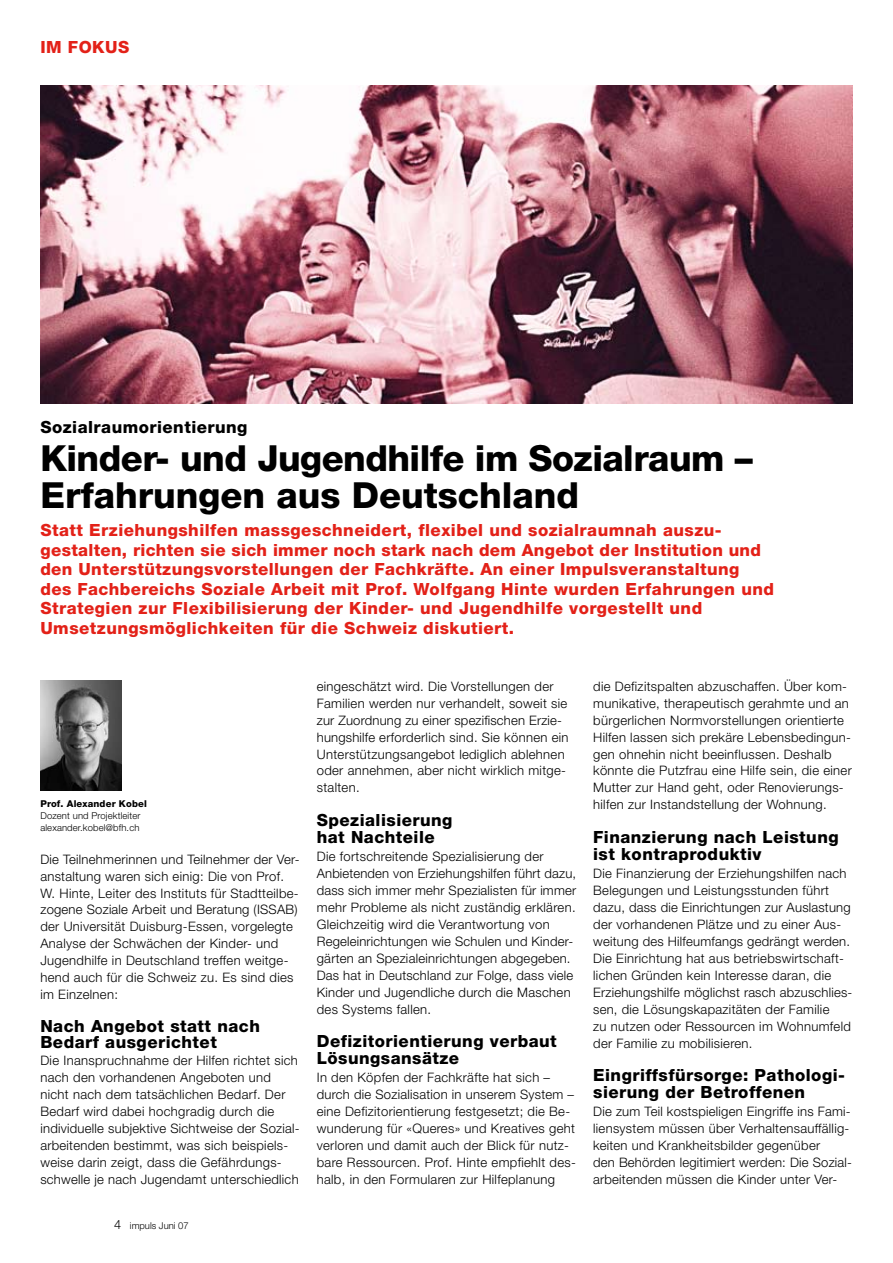
<style>
.page{position:relative;width:893px;height:1263px;background:#fff}
.page>*{position:absolute;margin:0;border:0;box-sizing:border-box;transform-origin:0 0}
.t1{font:800 36px/37.5px "Helvetica Neue";letter-spacing:-.015em;color:#000}
.t2{font:800 16.8px/19.5px "Helvetica Neue";letter-spacing:.03em;color:#e32118}
.t3{font:800 16.8px/17px "Helvetica Neue";letter-spacing:.03em;color:#000}
.t4{font:300 13.05px/17px "Helvetica Neue";letter-spacing:.025em;color:#000}
.t5{font:300 9.45px/12px "Helvetica Neue";letter-spacing:.015em;color:#000}
.t6{font:800 9.45px "Helvetica Neue";letter-spacing:.015em;color:#000}
</style>
<div class="page">
<img style="left:40px;top:85px;width:813px;height:319px">
<img style="left:40px;top:680px;width:81px;height:111px">
<p class="t2" style="left:40px;top:37px;width:90px">IM FOKUS</p>
<p class="t3" style="left:40px;top:419px;width:209px">Sozialraumorientierung</p>
<h1 class="t1" style="left:40px;top:439px;width:714px">Kinder- und Jugendhilfe im Sozialraum –<br>Erfahrungen aus Deutschland</h1>
<p class="t2" style="left:40px;top:521px;width:735px">Statt Erziehungshilfen massgeschneidert, flexibel und sozialraumnah auszu&shy;gestalten, richten sie sich immer noch stark nach dem Angebot der Institution und den Unterstützungsvorstellungen der Fachkräfte. An einer Impulsveranstaltung des Fachbereichs Soziale Arbeit mit Prof. Wolfgang Hinte wurden Erfahrungen und Strategien zur Flexibilisierung der Kinder- und Jugendhilfe vorgestellt und Umsetzungsmöglichkeiten für die Schweiz diskutiert.</p>
<p class="t6" style="left:40px;top:798px;width:108px">Prof. Alexander Kobel</p>
<p class="t5" style="left:40px;top:809px;width:102px">Dozent und Projektleiter alexander.kobel@bfh.ch</p>
<p class="t4" style="left:40px;top:850px;width:261px">Die Teilnehmerinnen und Teilnehmer der Ver&shy;anstaltung waren sich einig: Die von Prof.<br>W. Hinte, Leiter des Instituts für Stadtteilbe&shy;zogene Soziale Arbeit und Beratung (ISSAB) der Universität Duisburg-Essen, vorgelegte Analyse der Schwächen der Kinder- und Jugendhilfe in Deutschland treffen weitge&shy;hend auch für die Schweiz zu. Es sind dies im Einzelnen:</p>
<p class="t3" style="left:40px;top:1017px;width:221px">Nach Angebot statt nach<br>Bedarf ausgerichtet</p>
<p class="t4" style="left:40px;top:1052px;width:261px">Die Inanspruchnahme der Hilfen richtet sich nach den vorhandenen Angeboten und nicht nach dem tatsächlichen Bedarf. Der Bedarf wird dabei hochgradig durch die individuelle subjektive Sichtweise der Sozial&shy;arbeitenden bestimmt, was sich beispiels&shy;weise darin zeigt, dass die Gefährdungs&shy;schwelle je nach Jugendamt unterschiedlich</p>
<p class="t5" style="left:130px;top:1219px;width:60px">impuls Juni 07</p>
<p class="t4" style="left:317px;top:677px;width:253px">eingeschätzt wird. Die Vorstellungen der Familien werden nur verhandelt, soweit sie zur Zuordnung zu einer spezifischen Erzie&shy;hungshilfe erforderlich sind. Sie können ein Unterstützungsangebot lediglich ablehnen oder annehmen, aber nicht wirklich mitge&shy;stalten.</p>
<p class="t3" style="left:317px;top:811px;width:137px">Spezialisierung hat Nachteile</p>
<p class="t4" style="left:317px;top:848px;width:261px">Die fortschreitende Spezialisierung der Anbietenden von Erziehungshilfen führt dazu, dass sich immer mehr Spezialisten für immer mehr Probleme als nicht zuständig erklären.<br>Gleichzeitig wird die Verantwortung von Regeleinrichtungen wie Schulen und Kinder&shy;gärten an Spezialeinrichtungen abgegeben.<br>Das hat in Deutschland zur Folge, dass viele Kinder und Jugendliche durch die Maschen des Systems fallen.</p>
<p class="t3" style="left:317px;top:1032px;width:241px">Defizitorientierung verbaut<br>Lösungsansätze</p>
<p class="t4" style="left:317px;top:1068px;width:261px">In den Köpfen der Fachkräfte hat sich – durch die Sozialisation in unserem System – eine Defizitorientierung festgesetzt; die Be&shy;wunderung für «Queres» und Kreatives geht verloren und damit auch der Blick für nutz&shy;bare Ressourcen. Prof. Hinte empfiehlt des&shy;halb, in den Formularen zur Hilfeplanung</p>
<p class="t4" style="left:593px;top:677px;width:260px">die Defizitspalten abzuschaffen. Über kom&shy;munikative, therapeutisch gerahmte und an bürgerlichen Normvorstellungen orientierte Hilfen lassen sich prekäre Lebensbedingun&shy;gen ohnehin nicht beeinflussen. Deshalb könnte die Putzfrau eine Hilfe sein, die einer Mutter zur Hand geht, oder Renovierungs&shy;hilfen zur Instandstellung der Wohnung.</p>
<p class="t3" style="left:593px;top:828px;width:247px">Finanzierung nach Leistung ist kontraproduktiv</p>
<p class="t4" style="left:593px;top:865px;width:261px">Die Finanzierung der Erziehungshilfen nach Belegungen und Leistungsstunden führt dazu, dass die Einrichtungen zur Auslastung der vorhandenen Plätze und zu einer Aus&shy;weitung des Hilfeumfangs gedrängt werden.<br>Die Einrichtung hat aus betriebswirtschaft&shy;lichen Gründen kein Interesse daran, die Erziehungshilfe möglichst rasch abzuschlies&shy;sen, die Lösungskapazitäten der Familie<br>zu nutzen oder Ressourcen im Wohnumfeld der Familie zu mobilisieren.</p>
<p class="t3" style="left:593px;top:1066px;width:253px">Eingriffsfürsorge: Pathologi&shy;sierung der Betroffenen</p>
<p class="t4" style="left:593px;top:1102px;width:260px">Die zum Teil kostspieligen Eingriffe ins Fami&shy;liensystem müssen über Verhaltensauffällig&shy;keiten und Krankheitsbilder gegenüber<br>den Behörden legitimiert werden: Die Sozial&shy;arbeitenden müssen die Kinder unter Ver-</p>
</div>
